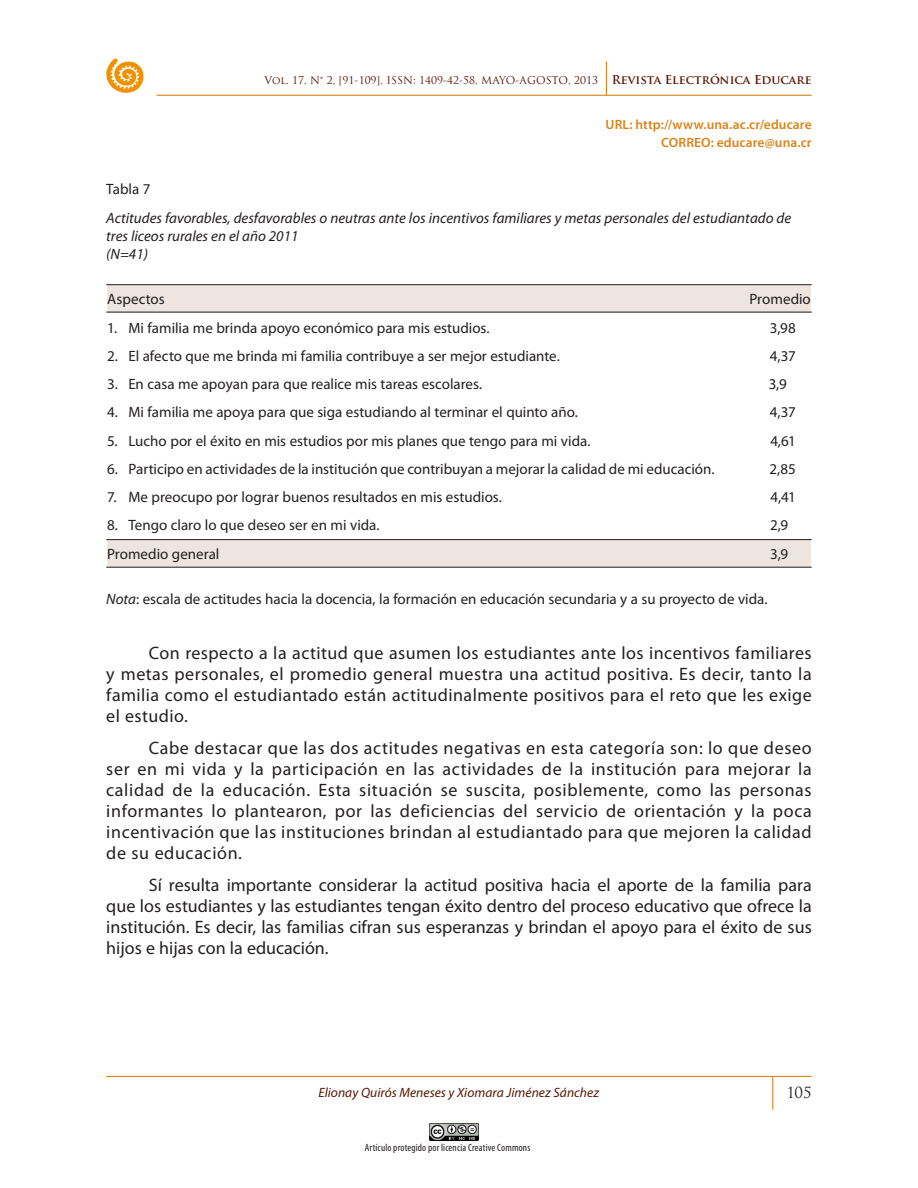
<style>
.page{position:relative;width:918px;height:1188px;background:#fff}
.page>*{position:absolute;margin:0;border:0;box-sizing:border-box;transform-origin:0 0}
.t1{font:18px/21px "Myriad Pro";letter-spacing:.025em;color:#231f20;text-align:justify}
.t2{font:15px "Myriad Pro";color:#231f20}
.t3{font:italic 15px/18px "Myriad Pro";color:#231f20}
.t4{font:15px "Trajan Pro";color:#231f20}
.t5{font:600 13.5px/18px "Myriad Pro";letter-spacing:.005em;color:#db841a;text-align:right}
.t6{font:italic 13.5px "Myriad Pro";letter-spacing:.005em;color:#591600}
.t7{font:10.5px "Trajan Pro";color:#591600}
.t8{font:condensed 10.5px "Myriad Pro";letter-spacing:.015em;color:#231f20}
.s1{font-weight:700;font-size:12px}
.s2{font-style:italic}
</style>
<div class="page">
<hr style="left:156px;top:95px;width:656px;height:1px;background:#db841a">
<hr style="left:606px;top:62px;width:1px;height:34px;background:#db841a">
<svg style="left:106px;top:58px;width:38px;height:35px"></svg>
<hr style="left:106px;top:1076px;width:706px;height:1px;background:#db841a">
<img style="left:430px;top:1123px;width:49px;height:17px">
<hr style="left:772px;top:1077px;width:1px;height:33px;background:#db841a">
<svg style="left:107px;top:285px;width:704px;height:282px"></svg>
<svg style="left:715px;top:313px;width:96px;height:226px"></svg>
<hr style="left:106px;top:284px;width:706px;height:1px;background:#353535">
<hr style="left:106px;top:312px;width:706px;height:1px;background:#353535">
<hr style="left:106px;top:567px;width:706px;height:1px;background:#353535">
<hr style="left:106px;top:539px;width:706px;height:1px;background:#353535">
<p class="t7" style="left:265px;top:74px;width:549px">Vol. 17, N° 2, [91-109], ISSN: 1409-42-58, MAYO-AGOSTO, 2013 <span class="s1">Revista Electrónica Educare</span></p>
<p class="t5" style="left:606px;top:115px;width:208px">URL: http://www.una.ac.cr/educare<br>CORREO: educare@una.cr</p>
<p class="t2" style="left:106px;top:180px;width:46px">Tabla 7</p>
<p class="t3" style="left:106px;top:208px;width:686px">Actitudes favorables, desfavorables o neutras ante los incentivos familiares y metas personales del estudiantado de tres liceos rurales en el año 2011</p>
<p class="t3" style="left:106px;top:244px;width:43px">(N=41)</p>
<p class="t2" style="left:107px;top:290px;width:59px">Aspectos</p>
<p class="t2" style="left:749px;top:290px;width:63px">Promedio</p>
<p class="t2" style="left:107px;top:318px;width:384px">1. Mi familia me brinda apoyo económico para mis estudios.</p>
<p class="t2" style="left:770px;top:318px;width:27px">3,98</p>
<p class="t2" style="left:107px;top:347px;width:454px">2. El afecto que me brinda mi familia contribuye a ser mejor estudiante.</p>
<p class="t2" style="left:770px;top:347px;width:27px">4,37</p>
<p class="t2" style="left:107px;top:375px;width:377px">3. En casa me apoyan para que realice mis tareas escolares.</p>
<p class="t2" style="left:769px;top:375px;width:20px">3,9</p>
<p class="t2" style="left:107px;top:403px;width:472px">4. Mi familia me apoya para que siga estudiando al terminar el quinto año.</p>
<p class="t2" style="left:770px;top:403px;width:27px">4,37</p>
<p class="t2" style="left:107px;top:431px;width:485px">5. Lucho por el éxito en mis estudios por mis planes que tengo para mi vida.</p>
<p class="t2" style="left:770px;top:431px;width:27px">4,61</p>
<p class="t2" style="left:107px;top:460px;width:609px">6. Participo en actividades de la institución que contribuyan a mejorar la calidad de mi educación.</p>
<p class="t2" style="left:770px;top:460px;width:28px">2,85</p>
<p class="t2" style="left:107px;top:488px;width:396px">7. Me preocupo por lograr buenos resultados en mis estudios.</p>
<p class="t2" style="left:770px;top:488px;width:27px">4,41</p>
<p class="t2" style="left:107px;top:516px;width:274px">8. Tengo claro lo que deseo ser en mi vida.</p>
<p class="t2" style="left:770px;top:516px;width:20px">2,9</p>
<p class="t2" style="left:107px;top:544px;width:114px">Promedio general</p>
<p class="t2" style="left:770px;top:544px;width:20px">3,9</p>
<p class="t2" style="left:106px;top:590px;width:663px"><span class="s2">Nota</span>: escala de actitudes hacia la docencia, la formación en educación secundaria y a su proyecto de vida.</p>
<p class="t1" style="left:106px;top:643px;width:707px;text-indent:43px">Con respecto a la actitud que asumen los estudiantes ante los incentivos familiares y metas personales, el promedio general muestra una actitud positiva. Es decir, tanto la familia como el estudiantado están actitudinalmente positivos para el reto que les exige el estudio.</p>
<p class="t1" style="left:106px;top:737px;width:707px;text-indent:43px">Cabe destacar que las dos actitudes negativas en esta categoría son: lo que deseo ser en mi vida y la participación en las actividades de la institución para mejorar la calidad de la educación. Esta situación se suscita, posiblemente, como las personas informantes lo plantearon, por las deficiencias del servicio de orientación y la poca incentivación que las instituciones brindan al estudiantado para que mejoren la calidad de su educación.</p>
<p class="t1" style="left:106px;top:874px;width:707px;text-indent:43px">Sí resulta importante considerar la actitud positiva hacia el aporte de la familia para que los estudiantes y las estudiantes tengan éxito dentro del proceso educativo que ofrece la institución. Es decir, las familias cifran sus esperanzas y brindan el apoyo para el éxito de sus hijos e hijas con la educación.</p>
<p class="t6" style="left:318px;top:1084px;width:282px">Elionay Quirós Meneses y Xiomara Jiménez Sánchez</p>
<p class="t8" style="left:365px;top:1141px;width:167px">Artículo protegido por licencia Creative Commons</p>
<p class="t4" style="left:786px;top:1083px;width:27px">105</p>
</div>
